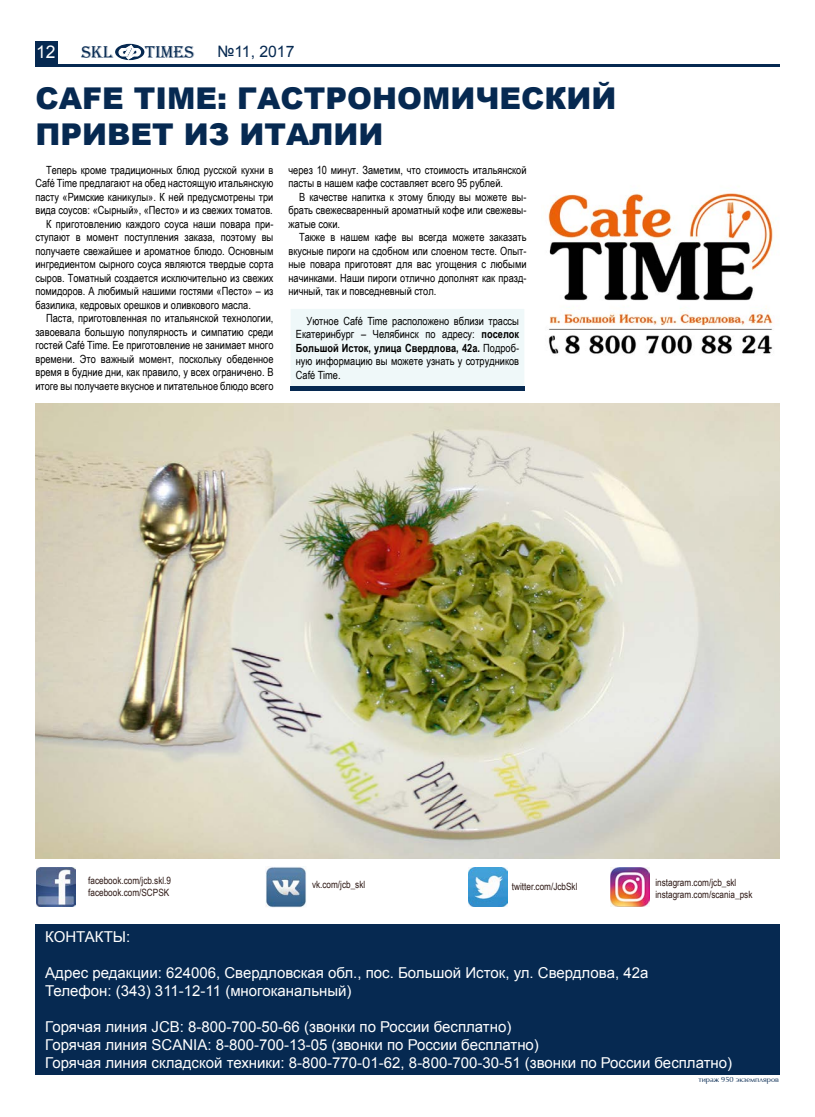
<style>
.page{position:relative;width:815px;height:1117px;background:#fff}
.page>*{position:absolute;margin:0;border:0;box-sizing:border-box;transform-origin:0 0}
.t1{font:900 30px/36px "Arial";color:#062951}
.t2{font:17.5px "Algerian";color:#062951}
.t3{font:17.5px "Arial";color:#fff}
.t4{font:15.75px "Arial";color:#062951}
.t5{font:15px/18px "Arial";color:#fff}
.t6{font:11.25px/13.5px "Arial Narrow";color:#000;text-align:justify}
.t7{font:10px/12px "Arial Narrow";color:#2d1814}
.t8{font:7.5px "AG Opus";color:#062951}
.s1{font-weight:700}
</style>
<div class="page">
<div style="left:289px;top:307px;width:237px;height:84px;background:#eff8f9;border:1px solid #fff"></div>
<div style="left:290px;top:386px;width:234px;height:5px;background:#062951"></div>
<div style="left:35px;top:42px;width:23px;height:22px;background:#062951"></div>
<div style="left:35px;top:924px;width:745px;height:150px;background:#062951"></div>
<hr style="left:35px;top:64px;width:745px;height:2px;background:#062951">
<svg style="left:115px;top:44px;width:29px;height:16px"></svg>
<svg style="left:119px;top:45px;width:22px;height:15px"></svg>
<img style="left:36px;top:867px;width:39px;height:39px">
<img style="left:610px;top:867px;width:39px;height:38px">
<img style="left:468px;top:867px;width:39px;height:39px">
<img style="left:266px;top:866px;width:40px;height:41px">
<img style="left:35px;top:403px;width:745px;height:455px">
<img style="left:548px;top:193px;width:225px;height:161px">
<h2 class="t3" style="left:36px;top:40px;width:21px">12</h2>
<h2 class="t2" style="left:81px;top:42px;width:33px">SKL</h2>
<h2 class="t2" style="left:145px;top:42px;width:50px">TIMES</h2>
<h3 class="t4" style="left:217px;top:41px;width:79px">№11, 2017</h3>
<h1 class="t1" style="left:35px;top:79px;width:582px">CAFЕ TIME: ГАСТРОНОМИЧЕСКИЙ<br>ПРИВЕТ ИЗ ИТАЛИИ</h1>
<p class="t6" style="left:46px;top:162px;width:229px">Теперь кроме традиционных блюд русской кухни в</p>
<p class="t6" style="left:35px;top:176px;width:240px">Café Time предлагают на обед настоящую итальянскую</p>
<p class="t6" style="left:35px;top:189px;width:240px">пасту «Римские каникулы». К ней предусмотрены три</p>
<p class="t6" style="left:35px;top:203px;width:239px">вида соусов: «Сырный», «Песто» и из свежих томатов.</p>
<p class="t6" style="left:46px;top:216px;width:229px">К приготовлению каждого соуса наши повара при-</p>
<p class="t6" style="left:35px;top:230px;width:240px">ступают в момент поступления заказа, поэтому вы</p>
<p class="t6" style="left:35px;top:243px;width:240px">получаете свежайшее и ароматное блюдо. Основным</p>
<p class="t6" style="left:35px;top:257px;width:240px">ингредиентом сырного соуса являются твердые сорта</p>
<p class="t6" style="left:35px;top:270px;width:240px">сыров. Томатный создается исключительно из свежих</p>
<p class="t6" style="left:35px;top:284px;width:240px">помидоров. А любимый нашими гостями «Песто» – из</p>
<p class="t6" style="left:35px;top:297px;width:217px">базилика, кедровых орешков и оливкового масла.</p>
<p class="t6" style="left:46px;top:311px;width:229px">Паста, приготовленная по итальянской технологии,</p>
<p class="t6" style="left:35px;top:324px;width:240px">завоевала большую популярность и симпатию среди</p>
<p class="t6" style="left:35px;top:338px;width:240px">гостей Café Time. Ее приготовление не занимает много</p>
<p class="t6" style="left:35px;top:351px;width:240px">времени. Это важный момент, поскольку обеденное</p>
<p class="t6" style="left:35px;top:365px;width:240px">время в будние дни, как правило, у всех ограничено. В</p>
<p class="t6" style="left:35px;top:378px;width:240px">итоге вы получаете вкусное и питательное блюдо всего</p>
<p class="t6" style="left:288px;top:162px;width:240px">через 10 минут. Заметим, что стоимость итальянской пасты в нашем кафе составляет всего 95 рублей.</p>
<p class="t6" style="left:288px;top:189px;width:240px;text-indent:11px">В качестве напитка к этому блюду вы можете вы&shy;брать свежесваренный ароматный кофе или свежевы&shy;жатые соки.</p>
<p class="t6" style="left:288px;top:230px;width:240px;text-indent:11px">Также в нашем кафе вы всегда можете заказать вкусные пироги на сдобном или слоеном тесте. Опыт&shy;ные повара приготовят для вас угощения с любыми начинками. Наши пироги отлично дополнят как празд&shy;ничный, так и повседневный стол.</p>
<p class="t6" style="left:296px;top:313px;width:225px;text-indent:11px">Уютное Café Time расположено вблизи трассы Екатеринбург – Челябинск по адресу: <span class="s1">поселок Большой Исток, улица Свердлова, 42а.</span> Подроб&shy;ную информацию вы можете узнать у сотрудников Café Time.</p>
<p class="t7" style="left:88px;top:873px;width:84px">facebook.com/jcb.skl.9 facebook.com/SCPSK</p>
<p class="t7" style="left:312px;top:877px;width:55px">vk.com/jcb_skl</p>
<p class="t7" style="left:512px;top:879px;width:67px">twitter.com/JcbSkl</p>
<p class="t7" style="left:655px;top:875px;width:99px">instagram.com/jcb_skl instagram.com/scania_psk</p>
<h3 class="t5" style="left:45px;top:927px;width:87px">КОНТАКТЫ:</h3>
<h3 class="t5" style="left:45px;top:963px;width:605px">Адрес редакции: 624006, Свердловская обл., пос. Большой Исток, ул. Свердлова, 42а<br>Телефон: (343) 311-12-11 (многоканальный)</h3>
<p class="t5" style="left:45px;top:1017px;width:688px">Горячая линия JCB: 8-800-700-50-66 (звонки по России бесплатно)<br>Горячая линия SCANIA: 8-800-700-13-05 (звонки по России бесплатно)<br>Горячая линия складской техники: 8-800-770-01-62, 8-800-700-30-51 (звонки по России бесплатно)</p>
<p class="t8" style="left:698px;top:1075px;width:82px">тираж 950 экземпляров</p>
</div>
